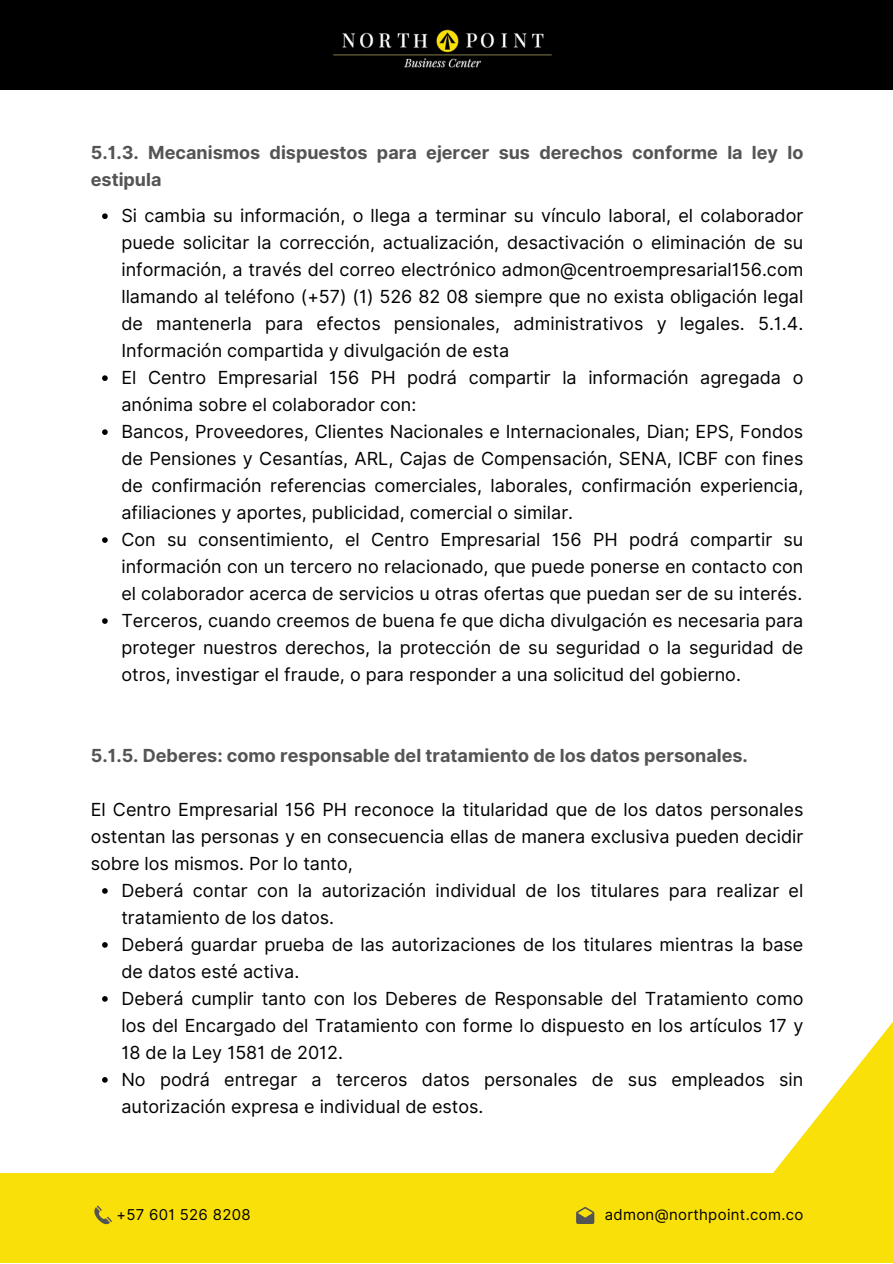
<style>
.page{position:relative;width:893px;height:1264px;background:#fff}
.page>*{position:absolute;margin:0;border:0;box-sizing:border-box;transform-origin:0 0}
.t1{font:18px/27px "Inter";color:#000;text-align:justify}
.t2{font:700 18px/27px "Inter";color:#545454}
.t3{font:15px "Inter";letter-spacing:.02em;color:#000}
</style>
<div class="page">
<svg style="left:773px;top:1023px;width:119px;height:150px"></svg>
<div style="left:0;top:1173px;width:892px;height:89px;background:#f9e009"></div>
<div style="left:0;top:0;width:892px;height:89px;background:#000"></div>
<svg style="left:94px;top:1205px;width:18px;height:20px"></svg>
<svg style="left:102px;top:213px;width:6px;height:6px"></svg>
<svg style="left:102px;top:375px;width:6px;height:6px"></svg>
<svg style="left:102px;top:429px;width:6px;height:6px"></svg>
<svg style="left:102px;top:537px;width:6px;height:6px"></svg>
<svg style="left:102px;top:618px;width:6px;height:6px"></svg>
<svg style="left:102px;top:888px;width:6px;height:5px"></svg>
<svg style="left:102px;top:942px;width:6px;height:5px"></svg>
<svg style="left:102px;top:996px;width:6px;height:5px"></svg>
<svg style="left:102px;top:1077px;width:6px;height:5px"></svg>
<img style="left:333px;top:29px;width:219px;height:39px">
<svg style="left:576px;top:1206px;width:18px;height:17px"></svg>
<p class="t2" style="left:91px;top:139px;width:714px">5.1.3. Mecanismos dispuestos para ejercer sus derechos conforme la ley lo estipula</p>
<p class="t1" style="left:121px;top:202px;width:683px">Si cambia su información, o llega a terminar su vínculo laboral, el colaborador puede solicitar la corrección, actualización, desactivación o eliminación de su información, a través del correo electrónico admon@centroempresarial156.com llamando al teléfono (+57) (1) 526 82 08 siempre que no exista obligación legal de mantenerla para efectos pensionales, administrativos y legales. 5.1.4.<br>Información compartida y divulgación de esta</p>
<p class="t1" style="left:121px;top:364px;width:683px">El Centro Empresarial 156 PH podrá compartir la información agregada o anónima sobre el colaborador con:</p>
<p class="t1" style="left:121px;top:418px;width:683px">Bancos, Proveedores, Clientes Nacionales e Internacionales, Dian; EPS, Fondos de Pensiones y Cesantías, ARL, Cajas de Compensación, SENA, ICBF con fines de confirmación referencias comerciales, laborales, confirmación experiencia, afiliaciones y aportes, publicidad, comercial o similar.</p>
<p class="t1" style="left:121px;top:526px;width:683px">Con su consentimiento, el Centro Empresarial 156 PH podrá compartir su información con un tercero no relacionado, que puede ponerse en contacto con el colaborador acerca de servicios u otras ofertas que puedan ser de su interés.</p>
<p class="t1" style="left:121px;top:607px;width:683px">Terceros, cuando creemos de buena fe que dicha divulgación es necesaria para proteger nuestros derechos, la protección de su seguridad o la seguridad de otros, investigar el fraude, o para responder a una solicitud del gobierno.</p>
<p class="t2" style="left:91px;top:742px;width:658px">5.1.5. Deberes: como responsable del tratamiento de los datos personales.</p>
<p class="t1" style="left:91px;top:796px;width:714px">El Centro Empresarial 156 PH reconoce la titularidad que de los datos personales ostentan las personas y en consecuencia ellas de manera exclusiva pueden decidir sobre los mismos. Por lo tanto,</p>
<p class="t1" style="left:121px;top:877px;width:683px">Deberá contar con la autorización individual de los titulares para realizar el tratamiento de los datos.</p>
<p class="t1" style="left:121px;top:931px;width:683px">Deberá guardar prueba de las autorizaciones de los titulares mientras la base de datos esté activa.</p>
<p class="t1" style="left:121px;top:985px;width:683px">Deberá cumplir tanto con los Deberes de Responsable del Tratamiento como los del Encargado del Tratamiento con forme lo dispuesto en los artículos 17 y 18 de la Ley 1581 de 2012.</p>
<p class="t1" style="left:121px;top:1065px;width:683px">No podrá entregar a terceros datos personales de sus empleados sin autorización expresa e individual de estos.</p>
<p class="t3" style="left:116px;top:1205px;width:136px">+57 601 526 8208</p>
<p class="t3" style="left:604px;top:1205px;width:200px">admon@northpoint.com.co</p>
</div>
